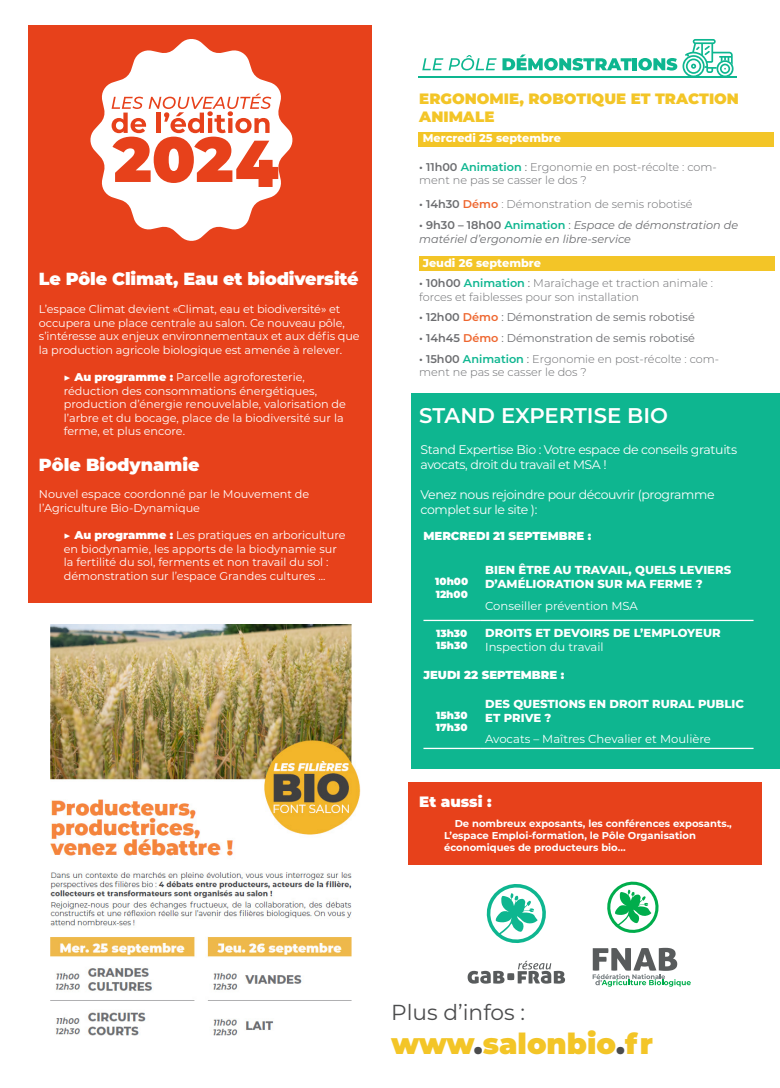
<style>
.page{position:relative;width:780px;height:1088px;background:#fff}
.page>*{position:absolute;margin:0;border:0;box-sizing:border-box;transform-origin:0 0}
.t1{font:900 66.12px "Montserrat";color:#e7411b;scale:.93 1}
.t2{font:900 28.88px "Montserrat";color:#f3c527}
.t3{font:21.62px "Montserrat";color:#4b4c4d}
.t4{font:600 21.25px "Montserrat";color:#fff}
.t5{font:900 17.5px "Montserrat";letter-spacing:-.01em;color:#fff}
.t6{font:900 15px/18px "Montserrat";color:#f3c527}
.t7{font:900 15px "Montserrat";color:#fff}
.t8{font:12.5px/15px "Montserrat";letter-spacing:-.03em;color:#fff}
.t9{font:800 11.62px/13.9px "Montserrat";color:#fff}
.t10{font:11.62px "Montserrat";color:#fff}
.t11{font:900 11.62px "Montserrat";color:#fff}
.t12{font:11.25px/13.5px "Montserrat";color:#fff}
.t13{font:300 11.25px/13.5px "Montserrat";color:#6c6d70}
.t14{font:italic 11.25px/13.5px "Montserrat";color:#6c6d70}
.t15{font:11.25px "Montserrat";color:#6c6d70}
.t16{font:800 11.25px "Montserrat";color:#fff}
.t17{font:900 10.25px/12.4px "Montserrat";color:#fff}
.t18{font:700 10px/12px "Montserrat";color:#fff}
.s1{font-family:"Minion Pro"}
.s2{font-weight:900}
.s3{font-weight:600}
.s4{font-weight:600;color:#0eb690}
.s5{font-weight:400}
.s6{font-weight:600;color:#ee662f}
.s7{font-weight:600;font-style:normal}
.s8{font-weight:600;font-style:normal;color:#0eb690}
.s9{font-style:normal}
.s10{color:#4b4c4d}
</style>
<div class="page">
<div style="left:28px;top:25px;width:344px;height:577px;background:#e7411b"></div>
<svg style="left:90px;top:39px;width:203px;height:202px;fill:#fff"></svg>
<div style="left:411px;top:393px;width:369px;height:376px;background:#0eb690"></div>
<hr style="left:423px;top:620px;width:57px;height:1px;background:#fff">
<hr style="left:480px;top:620px;width:273px;height:1px;background:#fff">
<hr style="left:423px;top:748px;width:57px;height:1px;background:#fff">
<hr style="left:480px;top:748px;width:273px;height:1px;background:#fff">
<svg style="left:112px;top:94px;width:159px;height:89px"></svg>
<svg style="left:486px;top:884px;width:60px;height:59px"></svg>
<svg style="left:467px;top:961px;width:98px;height:22px"></svg>
<svg style="left:607px;top:881px;width:52px;height:52px"></svg>
<svg style="left:592px;top:948px;width:98px;height:39px"></svg>
<div style="left:408px;top:782px;width:353px;height:83px;background:#e7411b"></div>
<div style="left:418px;top:132px;width:356px;height:14px;background:#f3c527"></div>
<hr style="left:418px;top:76px;width:318px;height:1px;background:#0eb690">
<svg style="left:422px;top:55px;width:74px;height:15px"></svg>
<svg style="left:502px;top:55px;width:129px;height:16px"></svg>
<hr style="left:632px;top:58px;width:4px;height:12px;background:#0eb690">
<svg style="left:638px;top:39px;width:95px;height:37px"></svg>
<div style="left:419px;top:256px;width:356px;height:14px;background:#f3c527"></div>
<img style="left:50px;top:625px;width:311px;height:411px">
<h1 class="t1" style="left:235px;top:114px;width:48px">4</h1>
<h3 class="t5" style="left:39px;top:266px;width:321px">Le Pôle Climat, Eau et biodiversité</h3>
<p class="t12" style="left:39px;top:302px;width:322px">L’espace Climat devient «Climat, eau et biodiversité» et occupera une place centrale au salon. Ce nouveau pôle, s’intéresse aux enjeux environnementaux et aux défis que la production agricole biologique est amenée à relever.</p>
<p class="t12" style="left:64px;top:370px;width:284px"><span class="s1">▶</span> <span class="s2">Au programme :</span> Parcelle agroforesterie, réduction des consommations énergétiques, production d’énergie renouvelable, valorisation de l’arbre et du bocage, place de la biodiversité sur la ferme, et plus encore.</p>
<h3 class="t5" style="left:39px;top:451px;width:162px">Pôle Biodynamie</h3>
<p class="t12" style="left:39px;top:487px;width:272px">Nouvel espace coordonné par le Mouvement de l’Agriculture Bio-Dynamique</p>
<p class="t12" style="left:64px;top:528px;width:283px"><span class="s1">▶</span> <span class="s2">Au programme :</span> Les pratiques en arboriculture en biodynamie, les apports de la biodynamie sur la fertilité du sol, ferments et non travail du sol : démonstration sur l’espace Grandes cultures ...</p>
<h3 class="t6" style="left:419px;top:88px;width:321px">ERGONOMIE, ROBOTIQUE ET TRACTION<br>ANIMALE</h3>
<p class="t16" style="left:423px;top:130px;width:140px">Mercredi 25 septembre</p>
<p class="t13" style="left:419px;top:160px;width:299px"><span class="s3">• 11h00</span> <span class="s4">Animation</span> <span class="s5">:</span> Ergonomie en post-récolte : com&shy;ment ne pas se casser le dos ?</p>
<p class="t13" style="left:419px;top:197px;width:275px"><span class="s3">• 14h30</span> <span class="s6">Démo</span> : Démonstration de semis robotisé</p>
<p class="t14" style="left:419px;top:218px;width:320px"><span class="s7">• 9h30 – 18h00</span> <span class="s8">Animation</span> <span class="s9">:</span> Espace de démonstration de matériel d’ergonomie en libre-service</p>
<p class="t13" style="left:419px;top:276px;width:295px"><span class="s3">• 10h00</span> <span class="s4">Animation</span> <span class="s5">:</span> Maraîchage et traction animale : forces et faiblesses pour son installation</p>
<p class="t15" style="left:419px;top:310px;width:277px"><span class="s3">• 12h00</span> <span class="s6">Démo</span> : Démonstration de semis robotisé</p>
<p class="t15" style="left:419px;top:330px;width:277px"><span class="s3">• 14h45</span> <span class="s6">Démo</span> : Démonstration de semis robotisé</p>
<p class="t13" style="left:419px;top:351px;width:301px"><span class="s3">• 15h00</span> <span class="s4">Animation</span> <span class="s5">:</span> Ergonomie en post-récolte : com&shy;ment ne pas se casser le dos ?</p>
<p class="t16" style="left:423px;top:255px;width:120px">Jeudi 26 septembre</p>
<h3 class="t4" style="left:419px;top:400px;width:250px">STAND EXPERTISE BIO</h3>
<p class="t8" style="left:420px;top:442px;width:318px">Stand Expertise Bio : Votre espace de conseils gratuits avocats, droit du travail et MSA !</p>
<p class="t8" style="left:420px;top:487px;width:295px">Venez nous rejoindre pour découvrir (programme complet sur le site ):</p>
<p class="t11" style="left:423px;top:527px;width:169px">MERCREDI 21 SEPTEMBRE :</p>
<p class="t17" style="left:435px;top:575px;width:34px">10h00<br>12h00</p>
<p class="t9" style="left:485px;top:563px;width:247px">BIEN ÊTRE AU TRAVAIL, QUELS LEVIERS<br>D’AMÉLIORATION SUR MA FERME ?</p>
<p class="t10" style="left:485px;top:597px;width:154px">Conseiller prévention MSA</p>
<p class="t17" style="left:436px;top:626px;width:33px">13h30<br>15h30</p>
<p class="t9" style="left:485px;top:625px;width:237px">DROITS ET DEVOIRS DE L’EMPLOYEUR</p>
<p class="t10" style="left:485px;top:639px;width:120px">Inspection du travail</p>
<p class="t11" style="left:423px;top:666px;width:142px">JEUDI 22 SEPTEMBRE :</p>
<p class="t17" style="left:436px;top:708px;width:33px">15h30<br>17h30</p>
<p class="t9" style="left:485px;top:696px;width:260px">DES QUESTIONS EN DROIT RURAL PUBLIC<br>ET PRIVE ?</p>
<p class="t10" style="left:485px;top:731px;width:227px">Avocats – Maîtres Chevalier et Moulière</p>
<h3 class="t7" style="left:419px;top:791px;width:74px">Et aussi :</h3>
<p class="t18" style="left:444px;top:816px;width:289px;text-indent:11px">De nombreux exposants, les conférences exposants.,<br>L’espace Emploi-formation, le Pôle Organisation économiques de producteurs bio...</p>
<h3 class="t3" style="left:391px;top:997px;width:135px">Plus d’infos :</h3>
<h2 class="t2" style="left:391px;top:1022px;width:263px">www<span class="s10">.</span>salonbio<span class="s10">.</span>fr</h2>
</div>
